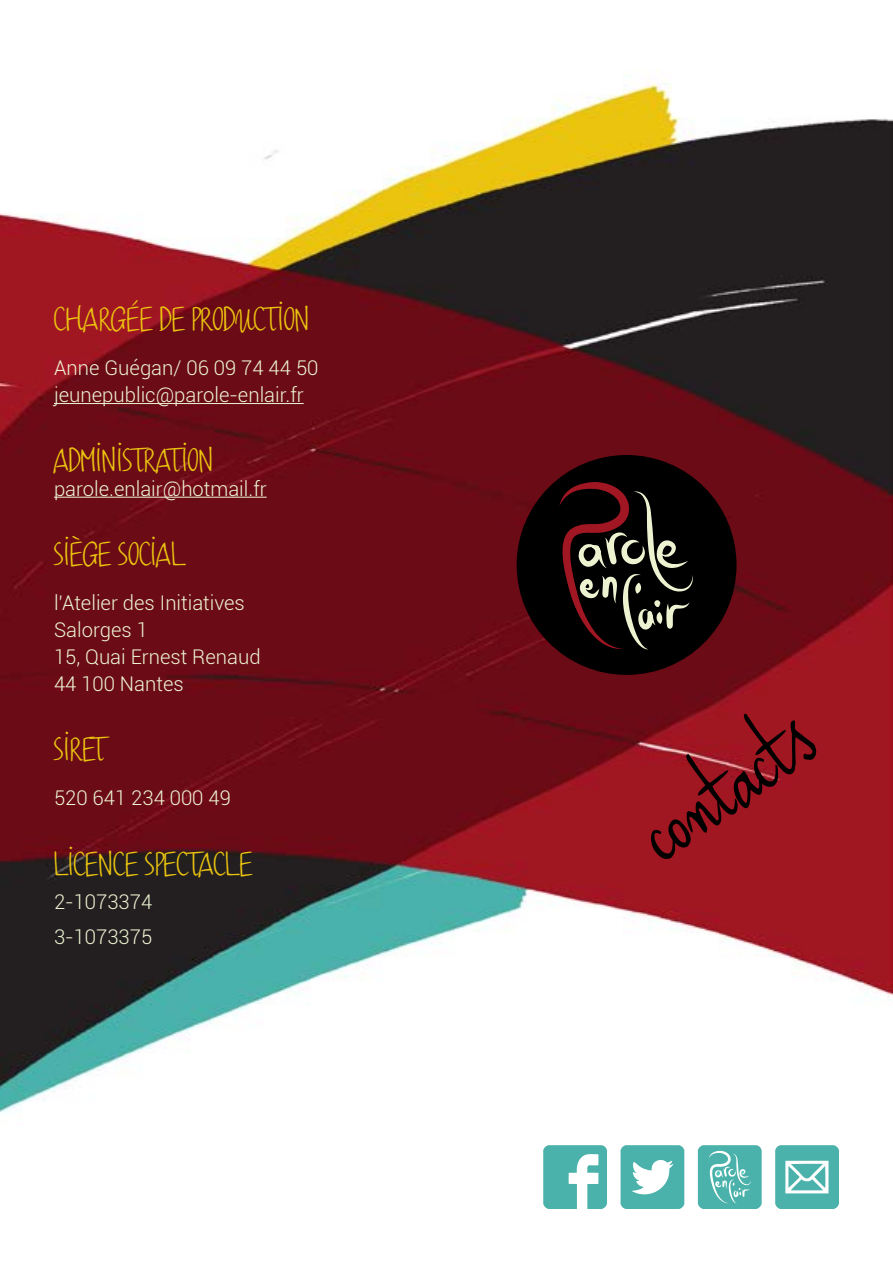
<style>
.page{position:relative;width:893px;height:1263px;background:#fff}
.page>*{position:absolute;margin:0;border:0;box-sizing:border-box;transform-origin:0 0}
.t1{font:108px "Haiku's Scriptv.09";color:#000}
.t2{font:700 25.5px "Haiku's Scriptv.09";color:#ebc40f}
.t3{font:300 20.25px/27px "Roboto";color:#edf4d2}
</style>
<div class="page">
<img style="left:0;top:70px;width:893px;height:1135px">
<div style="left:517px;top:455px;width:219px;height:220px;background:#000;border-radius:50%"></div>
<svg style="left:559px;top:482px;width:134px;height:167px"></svg>
<svg style="left:621px;top:1145px;width:63px;height:64px"></svg>
<svg style="left:543px;top:1145px;width:64px;height:64px"></svg>
<svg style="left:775px;top:1145px;width:71px;height:64px"></svg>
<svg style="left:698px;top:1145px;width:64px;height:64px;background:#61bbb4"></svg>
<hr style="left:54px;top:403px;width:250px;height:1px;background:#edf4d2">
<hr style="left:54px;top:497px;width:213px;height:1px;background:#edf4d2">
<p class="t2" style="left:54px;top:306px;width:258px">CHARGÉE DE PRODUCTION</p>
<p class="t3" style="left:54px;top:354px;width:266px">Anne Guégan/ 06 09 74 44 50 jeunepublic@parole-enlair.fr</p>
<p class="t2" style="left:54px;top:448px;width:161px">ADMINISTRATION</p>
<p class="t3" style="left:54px;top:474px;width:214px">parole.enlair@hotmail.fr</p>
<p class="t2" style="left:54px;top:541px;width:133px">SIÈGE SOCIAL</p>
<p class="t3" style="left:54px;top:589px;width:208px">l’Atelier des Initiatives<br>Salorges 1<br>15, Quai Ernest Renaud<br>44 100 Nantes</p>
<p class="t2" style="left:54px;top:737px;width:52px">SIRET</p>
<p class="t3" style="left:54px;top:784px;width:178px">520 641 234 000 49</p>
<p class="t2" style="left:54px;top:851px;width:200px">LICENCE SPECTACLE</p>
<p class="t3" style="left:54px;top:884px;width:100px;line-height:34.8px">2-1073374<br>3-1073375</p>
<h1 class="t1" style="left:607px;top:779px;width:195px;rotate:-35deg">contacts</h1>
</div>
